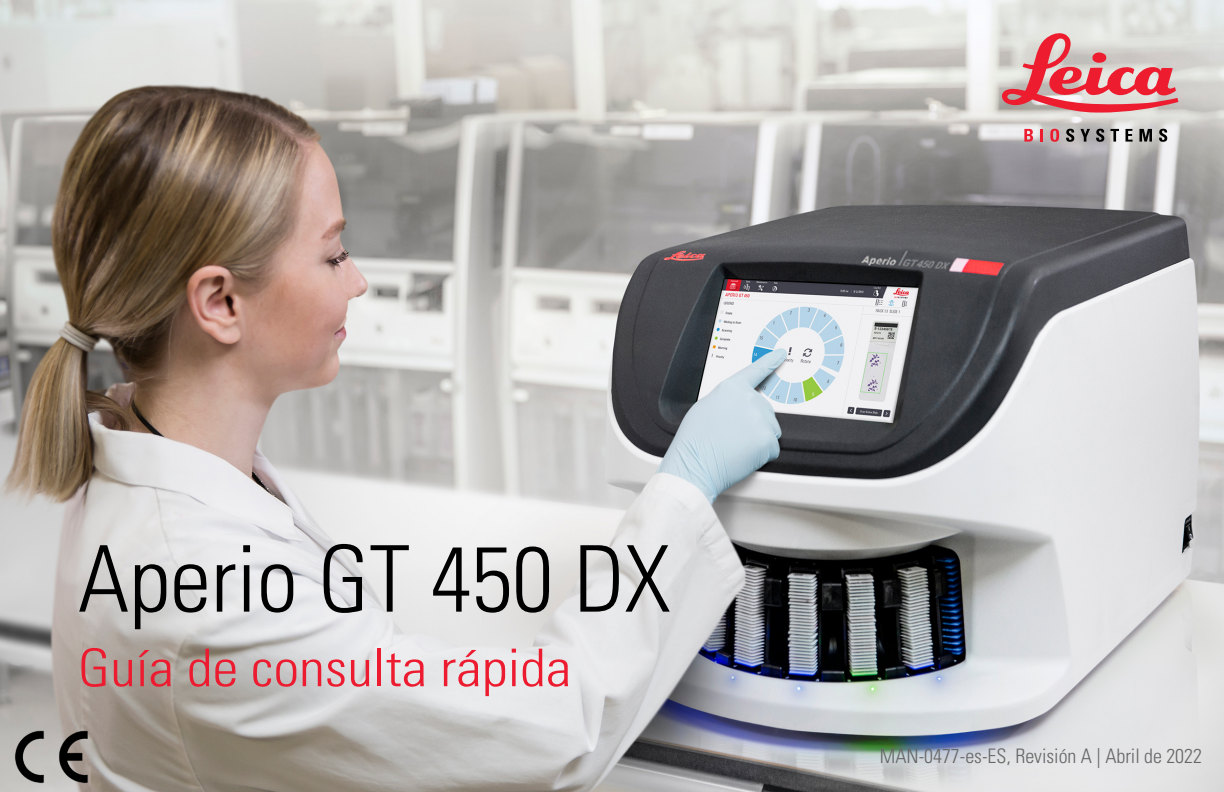
<style>
.page{position:relative;width:1224px;height:792px;background:#fff}
.page>*{position:absolute;margin:0;border:0;box-sizing:border-box;transform-origin:0 0}
.t1{font:300 condensed 92px "Univers LT Std";color:#000}
.t2{font:300 condensed 52px "Univers LT Std";color:#ed1b2f;scale:1.11 1}
.t3{font:300 condensed 20px "Univers LT Std";color:#666}
</style>
<div class="page">
<img style="left:0;top:0;width:1224px;height:792px">
<svg style="left:1002px;top:33px;width:176px;height:80px;background:#de989b"></svg>
<svg style="left:1024px;top:129px;width:9px;height:13px"></svg>
<svg style="left:1040px;top:129px;width:3px;height:13px"></svg>
<svg style="left:1050px;top:129px;width:9px;height:13px"></svg>
<svg style="left:1066px;top:129px;width:8px;height:13px"></svg>
<svg style="left:1080px;top:129px;width:10px;height:13px"></svg>
<svg style="left:1096px;top:129px;width:8px;height:13px"></svg>
<svg style="left:1110px;top:129px;width:9px;height:13px"></svg>
<svg style="left:1126px;top:129px;width:7px;height:13px"></svg>
<svg style="left:1139px;top:129px;width:13px;height:13px"></svg>
<svg style="left:1159px;top:129px;width:8px;height:13px"></svg>
<img style="left:12px;top:727px;width:81px;height:58px">
<h1 class="t1" style="left:78px;top:524px;width:594px">Aperio GT 450 DX</h1>
<h2 class="t2" style="left:78px;top:637px;width:446px">Guía de consulta rápida</h2>
<p class="t3" style="left:880px;top:743px;width:324px">MAN-0477-es-ES, Revisión A | Abril de 2022</p>
</div>
